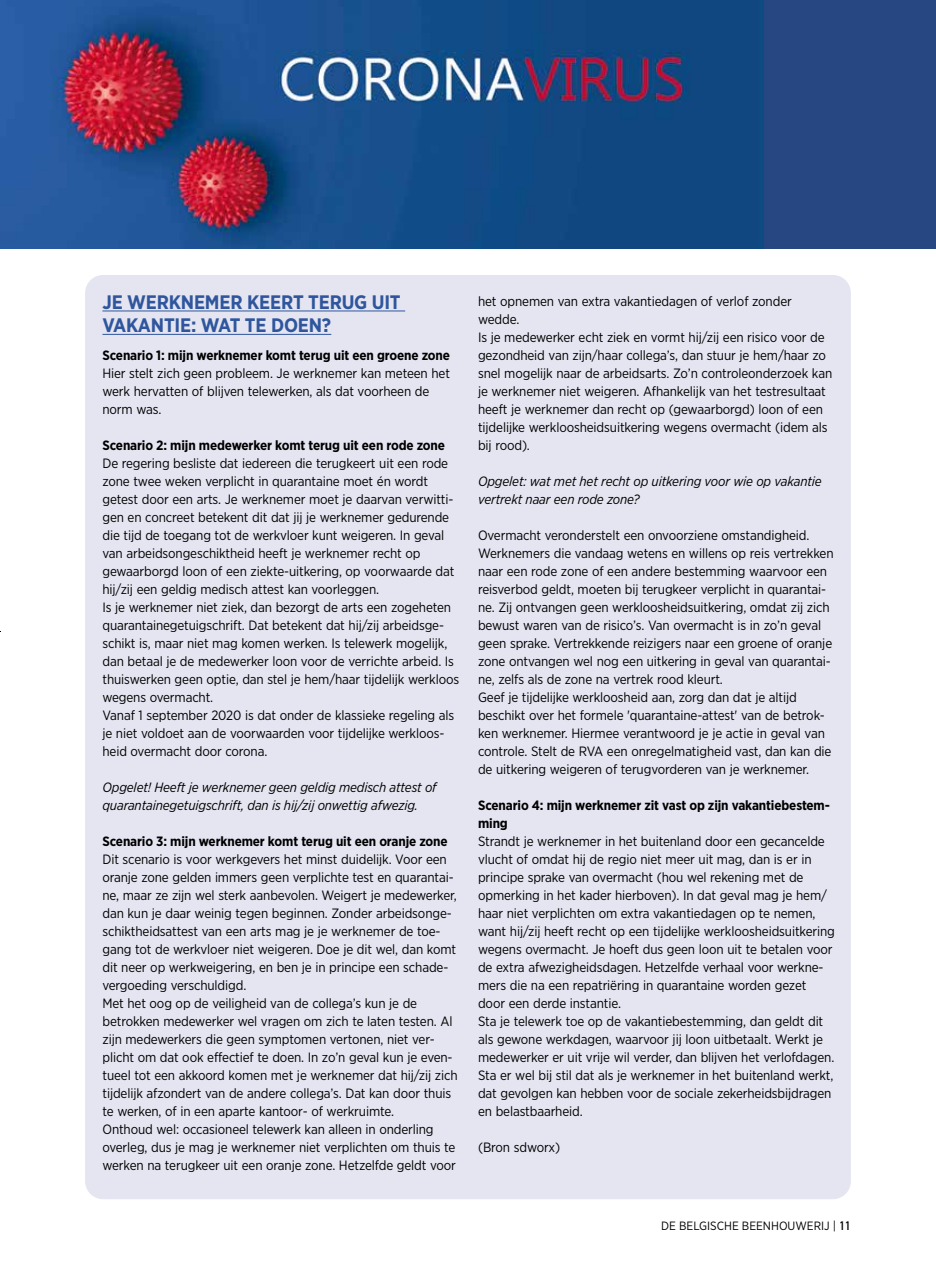
<style>
.page{position:relative;width:936px;height:1263px;background:#fff}
.page>*{position:absolute;margin:0;border:0;box-sizing:border-box;transform-origin:0 0}
.t1{font:700 19.5px/23.4px "Gotham Narrow";letter-spacing:-.01em;color:#2f569d}
.t2{font:13.5px/18px "Gotham Narrow";letter-spacing:-.01em;color:#000}
.t3{font:700 13.5px/18px "Gotham Narrow";letter-spacing:-.01em;color:#000}
.t4{font:italic 13.5px/18px "Gotham Narrow";letter-spacing:-.01em;color:#000}
.t5{font:12px "Gotham Narrow";color:#000}
.s1{font-family:"DIN Alternate";font-weight:700}
</style>
<div class="page">
<div style="left:0;top:0;width:935px;height:249px;background:#274782"></div>
<img style="left:0;top:0;width:763px;height:249px">
<div style="left:85px;top:275px;width:765px;height:924px;background:#e4e5f1;border-radius:18px"></div>
<hr style="left:102px;top:310px;width:303px;height:1px;background:#2f569d">
<hr style="left:102px;top:334px;width:229px;height:1px;background:#2f569d">
<h1 class="t1" style="left:102px;top:290px;width:300px">JE WERKNEMER KEERT TERUG UIT<br>VAKANTIE: WAT TE DOEN?</h1>
<p class="t3" style="left:102px;top:346px;width:349px">Scenario 1: mijn werknemer komt terug uit een groene zone</p>
<p class="t2" style="left:102px;top:364px;width:349px">Hier stelt zich geen probleem. Je werknemer kan meteen het werk hervatten of blijven telewerken, als dat voorheen de norm was.</p>
<p class="t3" style="left:102px;top:436px;width:344px">Scenario 2: mijn medewerker komt terug uit een rode zone</p>
<p class="t2" style="left:102px;top:454px;width:358px">De regering besliste dat iedereen die terugkeert uit een rode zone twee weken verplicht in quarantaine moet én wordt getest door een arts. Je werknemer moet je daarvan verwitti&shy;gen en concreet betekent dit dat jij je werknemer gedurende die tijd de toegang tot de werkvloer kunt weigeren. In geval van arbeidsongeschiktheid heeft je werknemer recht op gewaarborgd loon of een ziekte-uitkering, op voorwaarde dat hij/zij een geldig medisch attest kan voorleggen.<br>Is je werknemer niet ziek, dan bezorgt de arts een zogeheten quarantainegetuigschrift. Dat betekent dat hij/zij arbeidsge&shy;schikt is, maar niet mag komen werken. Is telewerk mogelijk, dan betaal je de medewerker loon voor de verrichte arbeid. Is thuiswerken geen optie, dan stel je hem/haar tijdelijk werkloos wegens overmacht.<br>Vanaf 1 september 2020 is dat onder de klassieke regeling als je niet voldoet aan de voorwaarden voor tijdelijke werkloos&shy;heid overmacht door corona.</p>
<p class="t4" style="left:102px;top:778px;width:335px">Opgelet! Heeft je werknemer geen geldig medisch attest of quarantainegetuigschrift, dan is hij/zij onwettig afwezig.</p>
<p class="t3" style="left:102px;top:832px;width:347px">Scenario 3: mijn werknemer komt terug uit een oranje zone</p>
<p class="t2" style="left:102px;top:850px;width:357px">Dit scenario is voor werkgevers het minst duidelijk. Voor een oranje zone gelden immers geen verplichte test en quarantai&shy;ne, maar ze zijn wel sterk aanbevolen. Weigert je medewerker, dan kun je daar weinig tegen beginnen. Zonder arbeidsonge&shy;schiktheidsattest van een arts mag je je werknemer de toe&shy;gang tot de werkvloer niet weigeren. Doe je dit wel, dan komt dit neer op werkweigering, en ben je in principe een schade&shy;vergoeding verschuldigd.<br>Met het oog op de veiligheid van de collega’s kun je de betrokken medewerker wel vragen om zich te laten testen. Al zijn medewerkers die geen symptomen vertonen, niet ver&shy;plicht om dat ook effectief te doen. In zo’n geval kun je even&shy;tueel tot een akkoord komen met je werknemer dat hij/zij zich tijdelijk afzondert van de andere collega’s. Dat kan door thuis te werken, of in een aparte kantoor- of werkruimte.<br>Onthoud wel: occasioneel telewerk kan alleen in onderling overleg, dus je mag je werknemer niet verplichten om thuis te werken na terugkeer uit een oranje zone. Hetzelfde geldt voor</p>
<p class="t2" style="left:478px;top:292px;width:355px">het opnemen van extra vakantiedagen of verlof zonder wedde.<br>Is je medewerker echt ziek en vormt hij/zij een risico voor de gezondheid van zijn/haar collega’s, dan stuur je hem/haar zo snel mogelijk naar de arbeidsarts. Zo’n controleonderzoek kan je werknemer niet weigeren. Afhankelijk van het testresultaat heeft je werknemer dan recht op (gewaarborgd) loon of een tijdelijke werkloosheidsuitkering wegens overmacht (idem als bij rood).</p>
<p class="t4" style="left:478px;top:472px;width:345px">Opgelet: wat met het recht op uitkering voor wie op vakantie vertrekt naar een rode zone?</p>
<p class="t2" style="left:478px;top:526px;width:357px">Overmacht veronderstelt een onvoorziene omstandigheid.<br>Werknemers die vandaag wetens en willens op reis vertrekken naar een rode zone of een andere bestemming waarvoor een reisverbod geldt, moeten bij terugkeer verplicht in quarantai&shy;ne. Zij ontvangen geen werkloosheidsuitkering, omdat zij zich bewust waren van de risico’s. Van overmacht is in zo’n geval geen sprake. Vertrekkende reizigers naar een groene of oranje zone ontvangen wel nog een uitkering in geval van quarantai&shy;ne, zelfs als de zone na vertrek rood kleurt.<br>Geef je tijdelijke werkloosheid aan, zorg dan dat je altijd beschikt over het formele 'quarantaine-attest' van de betrok&shy;ken werknemer. Hiermee verantwoord je je actie in geval van controle. Stelt de RVA een onregelmatigheid vast, dan kan die de uitkering weigeren of terugvorderen van je werknemer.</p>
<p class="t3" style="left:478px;top:796px;width:353px">Scenario 4: mijn werknemer zit vast op zijn vakantiebestem&shy;ming</p>
<p class="t2" style="left:478px;top:832px;width:358px">Strandt je werknemer in het buitenland door een gecancelde vlucht of omdat hij de regio niet meer uit mag, dan is er in principe sprake van overmacht (hou wel rekening met de opmerking in het kader hierboven). In dat geval mag je hem/ haar niet verplichten om extra vakantiedagen op te nemen, want hij/zij heeft recht op een tijdelijke werkloosheidsuitkering wegens overmacht. Je hoeft dus geen loon uit te betalen voor de extra afwezigheidsdagen. Hetzelfde verhaal voor werkne&shy;mers die na een repatriëring in quarantaine worden gezet door een derde instantie.<br>Sta je telewerk toe op de vakantiebestemming, dan geldt dit als gewone werkdagen, waarvoor jij loon uitbetaalt. Werkt je medewerker er uit vrije wil verder, dan blijven het verlofdagen.<br>Sta er wel bij stil dat als je werknemer in het buitenland werkt, dat gevolgen kan hebben voor de sociale zekerheidsbijdragen en belastbaarheid.</p>
<p class="t2" style="left:478px;top:1138px;width:84px">(Bron sdworx)</p>
<p class="t5" style="left:661px;top:1218px;width:191px">DE BELGISCHE BEENHOUWERIJ | <span class="s1">11</span></p>
</div>
